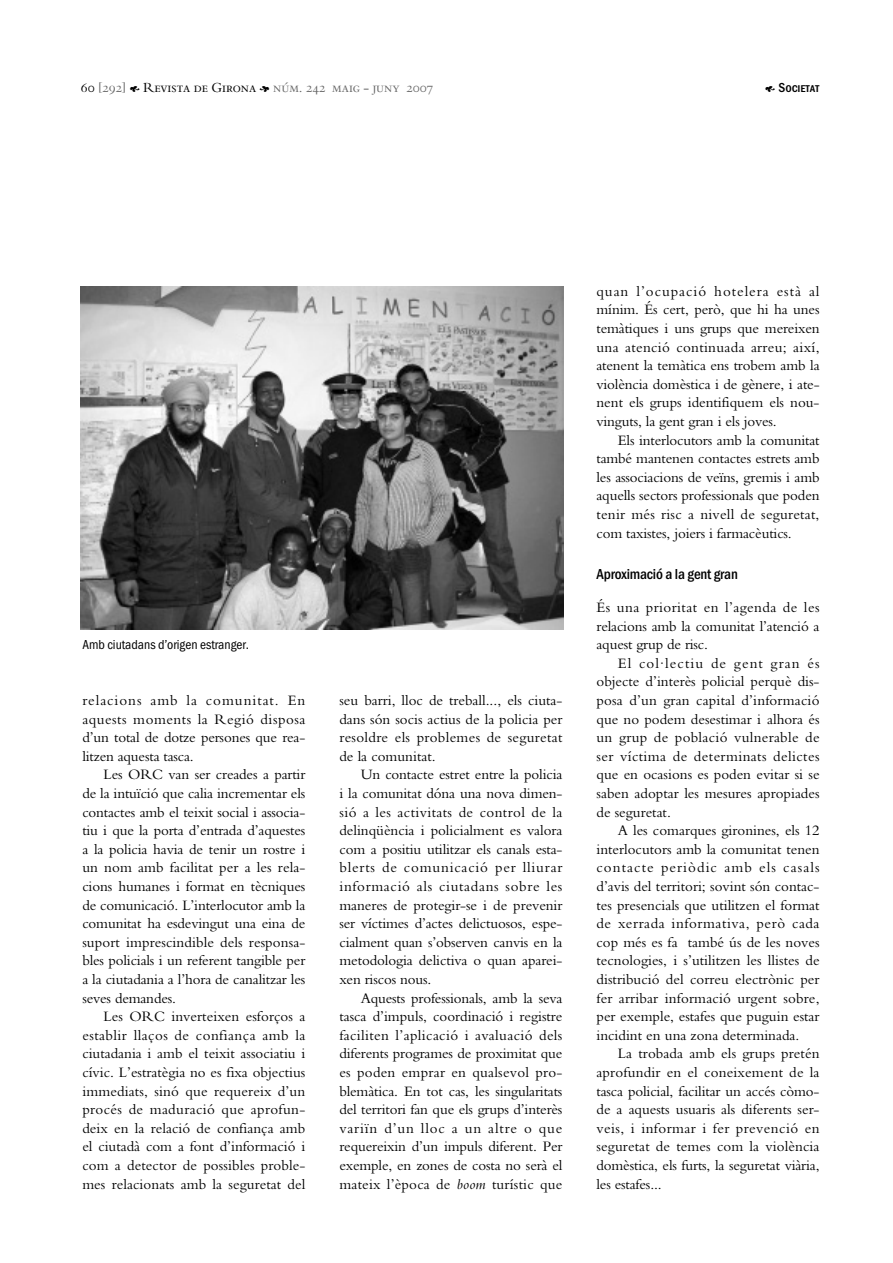
<style>
.page{position:relative;width:893px;height:1263px;background:#fff}
.page>*{position:absolute;margin:0;border:0;box-sizing:border-box;transform-origin:0 0}
.t1{font:15px/18.6px "Bembo";letter-spacing:-.005em;color:#000;text-align:justify}
.t2{font:700 15px "Franklin Gothic Cond";letter-spacing:-.01em;color:#000}
.t3{font:13.5px "Bergamo Sm Caps";color:#666}
.t4{font:13.5px "Franklin Gothic Cond";color:#000}
.t5{font:700 13.5px "Franklin Gothic Cond Sm Caps";letter-spacing:-.01em;color:#000}
.s1{color:#000}
.s2{font-family:"Botanical";color:#000}
.s3{font-family:"Botanical";font-weight:400}
.s4{font-style:italic}
</style>
<div class="page">
<img style="left:80px;top:286px;width:483px;height:343px">
<p class="t3" style="left:81px;top:80px;width:354px"><span class="s1">60</span> [292] <span class="s2">E</span> <span class="s1">Revista de Girona</span> <span class="s2">F</span> núm. 242 maig - juny 2007</p>
<p class="t5" style="left:765px;top:80px;width:56px"><span class="s3">E</span> Societat</p>
<p class="t4" style="left:82px;top:640px;width:168px">Amb ciutadans d’origen estranger.</p>
<p class="t1" style="left:82px;top:692px;width:224px">relacions amb la comunitat. En aquests moments la Regió disposa d’un total de dotze persones que rea&shy;litzen aquesta tasca.</p>
<p class="t1" style="left:82px;top:767px;width:224px;text-indent:21px">Les ORC van ser creades a partir de la intuïció que calia incrementar els contactes amb el teixit social i associa&shy;tiu i que la porta d’entrada d’aquestes a la policia havia de tenir un rostre i un nom amb facilitat per a les rela&shy;cions humanes i format en tècniques de comunicació. L’interlocutor amb la comunitat ha esdevingut una eina de suport imprescindible dels responsa&shy;bles policials i un referent tangible per a la ciutadania a l’hora de canalitzar les seves demandes.</p>
<p class="t1" style="left:82px;top:1009px;width:224px;text-indent:21px">Les ORC inverteixen esforços a establir llaços de confiança amb la ciutadania i amb el teixit associatiu i cívic. L’estratègia no es fixa objectius immediats, sinó que requereix d’un procés de maduració que aprofun&shy;deix en la relació de confiança amb el ciutadà com a font d’informació i com a detector de possibles proble&shy;mes relacionats amb la seguretat del</p>
<p class="t1" style="left:339px;top:692px;width:224px">seu barri, lloc de treball..., els ciuta&shy;dans són socis actius de la policia per resoldre els problemes de seguretat de la comunitat.</p>
<p class="t1" style="left:339px;top:767px;width:224px;text-indent:21px">Un contacte estret entre la policia i la comunitat dóna una nova dimen&shy;sió a les activitats de control de la delinqüència i policialment es valora com a positiu utilitzar els canals esta&shy;blerts de comunicació per lliurar informació als ciutadans sobre les maneres de protegir-se i de prevenir ser víctimes d’actes delictuosos, espe&shy;cialment quan s’observen canvis en la metodologia delictiva o quan aparei&shy;xen riscos nous.</p>
<p class="t1" style="left:339px;top:990px;width:224px;text-indent:21px">Aquests professionals, amb la seva tasca d’impuls, coordinació i registre faciliten l’aplicació i avaluació dels diferents programes de proximitat que es poden emprar en qualsevol pro&shy;blemàtica. En tot cas, les singularitats del territori fan que els grups d’interès variïn d’un lloc a un altre o que requereixin d’un impuls diferent. Per exemple, en zones de costa no serà el mateix l’època de <span class="s4">boom</span> turístic que</p>
<p class="t1" style="left:596px;top:283px;width:224px">quan l’ocupació hotelera està al mínim. És cert, però, que hi ha unes temàtiques i uns grups que mereixen una atenció continuada arreu; així, atenent la temàtica ens trobem amb la violència domèstica i de gènere, i ate&shy;nent els grups identifiquem els nou&shy;vinguts, la gent gran i els joves.</p>
<p class="t1" style="left:596px;top:432px;width:224px;text-indent:21px">Els interlocutors amb la comunitat també mantenen contactes estrets amb les associacions de veïns, gremis i amb aquells sectors professionals que poden tenir més risc a nivell de seguretat, com taxistes, joiers i farmacèutics.</p>
<p class="t2" style="left:596px;top:568px;width:143px">Aproximació a la gent gran</p>
<p class="t1" style="left:596px;top:599px;width:224px">És una prioritat en l’agenda de les relacions amb la comunitat l’atenció a aquest grup de risc.</p>
<p class="t1" style="left:596px;top:655px;width:224px;text-indent:21px">El col·lectiu de gent gran és objecte d’interès policial perquè dis&shy;posa d’un gran capital d’informació que no podem desestimar i alhora és un grup de població vulnerable de ser víctima de determinats delictes que en ocasions es poden evitar si se saben adoptar les mesures apropiades de seguretat.</p>
<p class="t1" style="left:596px;top:823px;width:224px;text-indent:21px">A les comarques gironines, els 12 interlocutors amb la comunitat tenen contacte periòdic amb els casals d’avis del territori; sovint són contac&shy;tes presencials que utilitzen el format de xerrada informativa, però cada cop més es fa també ús de les noves tecnologies, i s’utilitzen les llistes de distribució del correu electrònic per fer arribar informació urgent sobre, per exemple, estafes que puguin estar incidint en una zona determinada.</p>
<p class="t1" style="left:596px;top:1046px;width:224px;text-indent:21px">La trobada amb els grups pretén aprofundir en el coneixement de la tasca policial, facilitar un accés còmo&shy;de a aquests usuaris als diferents ser&shy;veis, i informar i fer prevenció en seguretat de temes com la violència domèstica, els furts, la seguretat viària, les estafes...</p>
</div>
